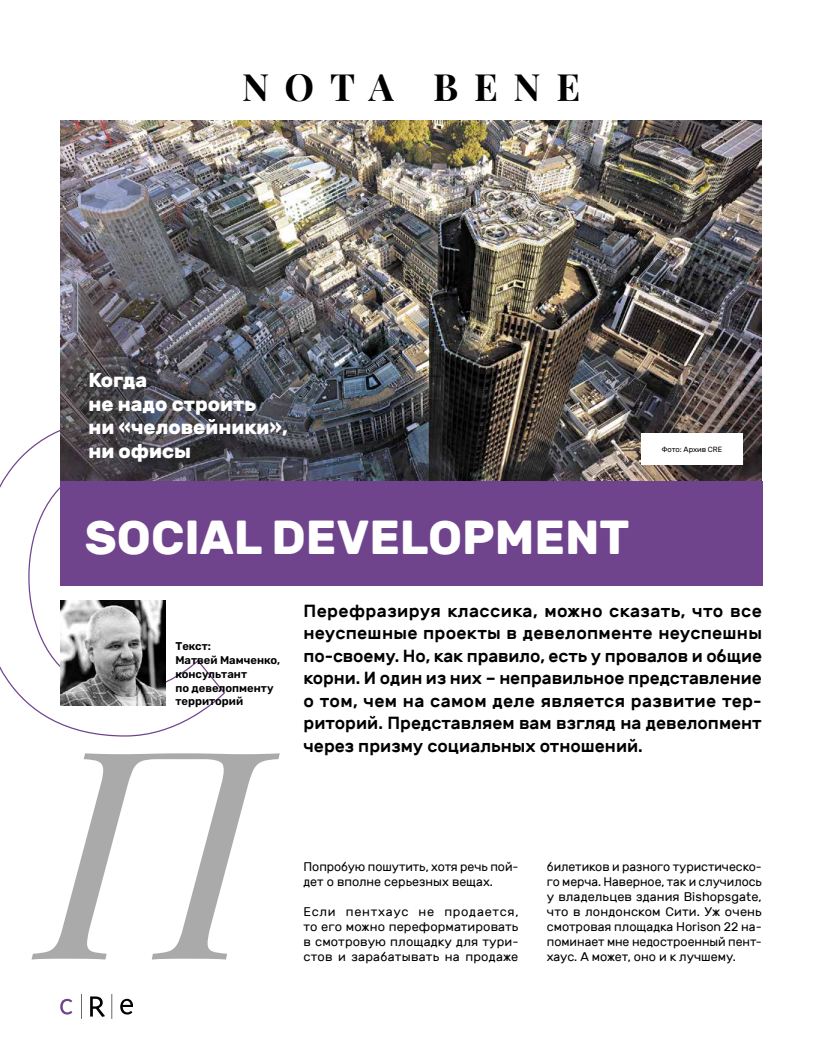
<style>
.page{position:relative;width:815px;height:1053px;background:#fff}
.page>*{position:absolute;margin:0;border:0;box-sizing:border-box;transform-origin:0 0}
.t1{font:italic 291px "Playfair Display";color:#aaa}
.t2{font:700 47.5px "Rubik";color:#fff}
.t3{font:700 37.5px "Playfair Display";letter-spacing:.42em;color:#000}
.t4{font:700 20px/23.8px "Rubik";color:#fff}
.t5{font:500 17.5px/22.5px "Rubik";color:#000;text-align:justify}
.t6{font:12.5px/15px "Rubik";color:#000;text-align:justify}
.t7{font:600 11.25px/13.8px "Rubik";color:#000}
.t8{font:7.5px "Rubik";color:#000}
</style>
<div class="page">
<svg style="left:81px;top:994px;width:51px;height:24px"></svg>
<svg style="left:60px;top:998px;width:12px;height:16px"></svg>
<svg style="left:0;top:430px;width:225px;height:307px"></svg>
<img style="left:60px;top:121px;width:702px;height:360px">
<div style="left:60px;top:481px;width:702px;height:105px;background:#70448d"></div>
<img style="left:60px;top:600px;width:106px;height:105px">
<div style="left:642px;top:432px;width:101px;height:32px;background:#fff"></div>
<h3 class="t3" style="left:242px;top:57px;width:340px">NOTA BENE</h3>
<h3 class="t4" style="left:88px;top:368px;width:201px">Когда<br>не надо строить<br>ни «человейники», ни офисы</h3>
<h2 class="t2" style="left:85px;top:509px;width:546px">SOCIAL DEVELOPMENT</h2>
<p class="t8" style="left:662px;top:445px;width:62px">Фото: Архив CRE</p>
<p class="t7" style="left:175px;top:640px;width:106px">Текст:<br>Матвей Мамченко, консультант<br>по девелопменту территорий</p>
<h1 class="t1" style="left:41px;top:623px;width:222px">П</h1>
<p class="t5" style="left:304px;top:599px;width:460px">Перефразируя классика, можно сказать, что все неуспешные проекты в девелопменте неуспешны по-своему. Но, как правило, есть у провалов и общие корни. И один из них – неправильное представление о том, чем на самом деле является развитие тер&shy;риторий. Представляем вам взгляд на девелопмент через призму социальных отношений.</p>
<p class="t6" style="left:304px;top:858px;width:216px">Попробую пошутить, хотя речь пой&shy;дет о вполне серьезных вещах.</p>
<p class="t6" style="left:304px;top:903px;width:217px">Если пентхаус не продается, то его можно переформатировать в смотровую площадку для тури&shy;стов и зарабатывать на продаже</p>
<p class="t6" style="left:547px;top:858px;width:217px">билетиков и разного туристическо&shy;го мерча. Наверное, так и случилось у владельцев здания Bishopsgate, что в лондонском Сити. Уж очень смотровая площадка Horison 22 на&shy;поминает мне недостроенный пент&shy;хаус. А может, оно и к лучшему.</p>
</div>
